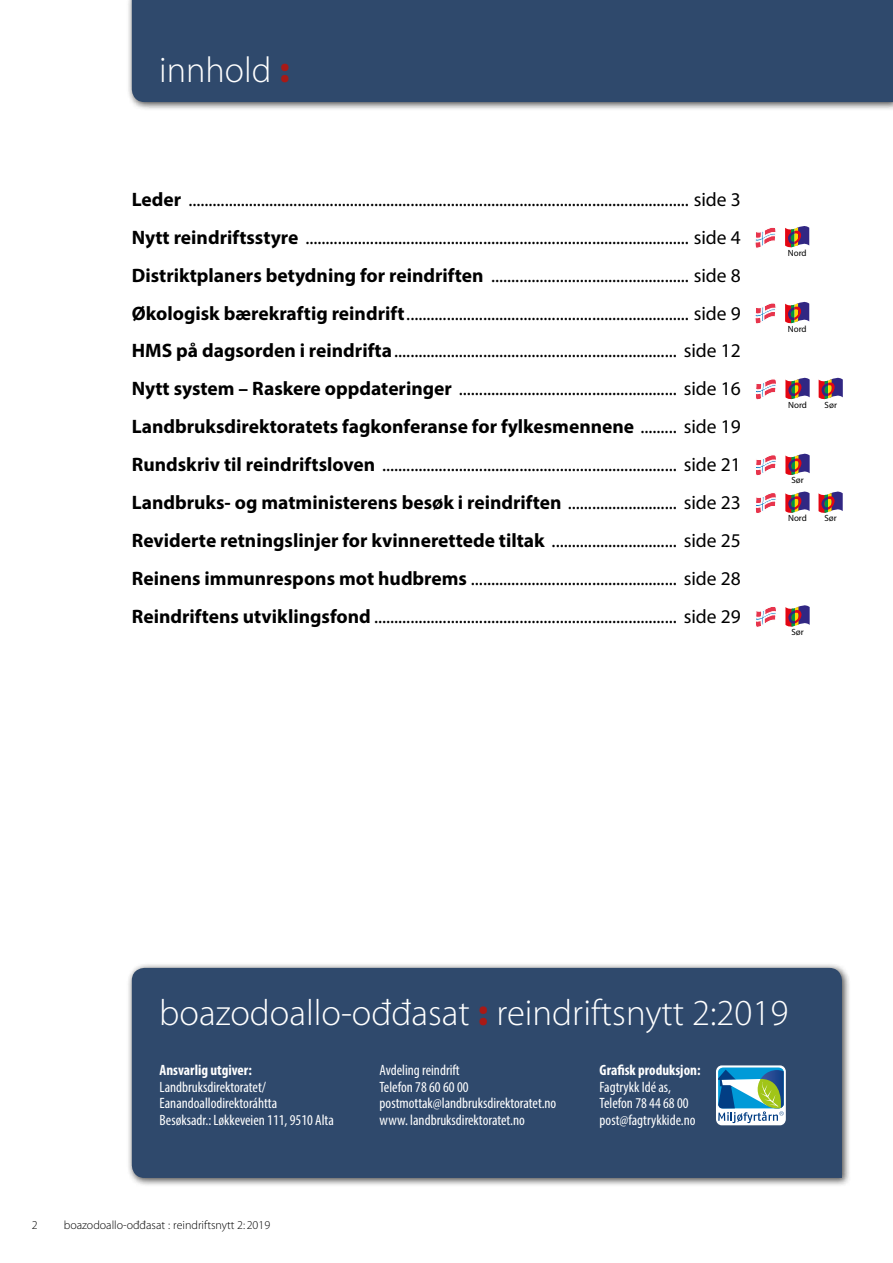
<style>
.page{position:relative;width:893px;height:1263px;background:#fff}
.page>*{position:absolute;margin:0;border:0;box-sizing:border-box;transform-origin:0 0}
.t1{font:300 36.75px "Muria";color:#fff}
.t2{font:300 36.15px "Muria";color:#fff}
.t3{font:19.5px/37.8px "Myriad Pro";color:#000;text-align:justify}
.t4{font:condensed 15px/16.5px "Myriad Pro";color:#fff}
.t5{font:700 condensed 15px "Myriad Pro";color:#fff}
.t6{font:300 12px "Muria";color:#000}
.t7{font:9px "Myriad Pro";color:#000}
.s1{font-weight:900;color:#a81916}
.s2{font-weight:700}
</style>
<div class="page">
<div style="left:127px;top:963px;width:724px;height:224px;background:#000;opacity:.7"></div>
<div style="left:132px;top:968px;width:710px;height:210px;background:#2f496c"></div>
<div style="left:127px;top:0;width:766px;height:112px;background:#000;opacity:.7"></div>
<div style="left:132px;top:0;width:761px;height:102px;background:#2f496c"></div>
<div style="left:716px;top:1065px;width:70px;height:60px;background:#fff;border-radius:6px"></div>
<svg style="left:718px;top:1067px;width:66px;height:56px"></svg>
<svg style="left:755px;top:227px;width:21px;height:21px"></svg>
<svg style="left:755px;top:303px;width:21px;height:21px"></svg>
<svg style="left:785px;top:226px;width:24px;height:21px"></svg>
<svg style="left:785px;top:302px;width:24px;height:21px"></svg>
<svg style="left:756px;top:379px;width:20px;height:21px"></svg>
<svg style="left:785px;top:378px;width:25px;height:21px"></svg>
<svg style="left:819px;top:378px;width:24px;height:21px"></svg>
<svg style="left:756px;top:455px;width:20px;height:21px"></svg>
<svg style="left:785px;top:454px;width:25px;height:21px"></svg>
<svg style="left:755px;top:493px;width:21px;height:20px"></svg>
<svg style="left:785px;top:492px;width:24px;height:21px"></svg>
<svg style="left:818px;top:492px;width:25px;height:21px"></svg>
<svg style="left:756px;top:607px;width:20px;height:20px"></svg>
<svg style="left:785px;top:605px;width:25px;height:22px"></svg>
<h2 class="t2" style="left:159px;top:53px;width:132px">innhold <span class="s1">:</span></h2>
<p class="t3" style="left:132px;top:180px;width:611px"><span class="s2">Leder</span> ............................................................................................................................ side 3<br><span class="s2">Nytt reindriftsstyre</span> ............................................................................................... side 4<br><span class="s2">Distriktplaners betydning for reindriften</span> ................................................. side 8<br><span class="s2">Økologisk bærekraftig reindrift</span>...................................................................... side 9<br><span class="s2">HMS på dagsorden i reindrifta</span>...................................................................... side 12<br><span class="s2">Nytt system – Raskere oppdateringer</span> ...................................................... side 16<br><span class="s2">Landbruksdirektoratets fagkonferanse for fylkesmennene</span> ......... side 19<br><span class="s2">Rundskriv til reindriftsloven</span> ......................................................................... side 21<br><span class="s2">Landbruks- og matministerens besøk i reindriften</span> ........................... side 23<br><span class="s2">Reviderte retningslinjer for kvinnerettede tiltak</span> ............................... side 25<br><span class="s2">Reinens immunrespons mot hudbrems</span> ................................................... side 28<br><span class="s2">Reindriftens utviklingsfond</span> ........................................................................... side 29</p>
<p class="t7" style="left:788px;top:247px;width:20px">Nord</p>
<p class="t7" style="left:788px;top:323px;width:20px">Nord</p>
<p class="t7" style="left:788px;top:399px;width:20px">Nord</p>
<p class="t7" style="left:824px;top:399px;width:14px">Sør</p>
<p class="t7" style="left:791px;top:475px;width:14px">Sør</p>
<p class="t7" style="left:788px;top:513px;width:20px">Nord</p>
<p class="t7" style="left:824px;top:513px;width:14px">Sør</p>
<p class="t7" style="left:791px;top:626px;width:14px">Sør</p>
<h1 class="t1" style="left:159px;top:995px;width:631px">boazodoallo-oππasat <span class="s1">:</span> reindriftsnytt 2:2019</h1>
<p class="t5" style="left:160px;top:1061px;width:94px">Ansvarlig utgiver:</p>
<p class="t4" style="left:160px;top:1078px;width:176px">Landbruksdirektoratet/<br>Eanandoallodirektoráhtta<br>Besøksadr.: Løkkeveien 111, 9510 Alta</p>
<p class="t4" style="left:380px;top:1062px;width:178px">Avdeling reindrift<br>Telefon 78 60 60 00 postmottak@landbruksdirektoratet.no www. landbruksdirektoratet.no</p>
<p class="t5" style="left:600px;top:1061px;width:102px">Grafisk produksjon:</p>
<p class="t4" style="left:600px;top:1078px;width:98px">Fagtrykk Idé as,<br>Telefon 78 44 68 00 post@fagtrykkide.no</p>
<p class="t6" style="left:32px;top:1219px;width:7px">2</p>
<p class="t6" style="left:64px;top:1219px;width:208px">boazodoallo-oππasat : reindriftsnytt 2: 2019</p>
</div>
